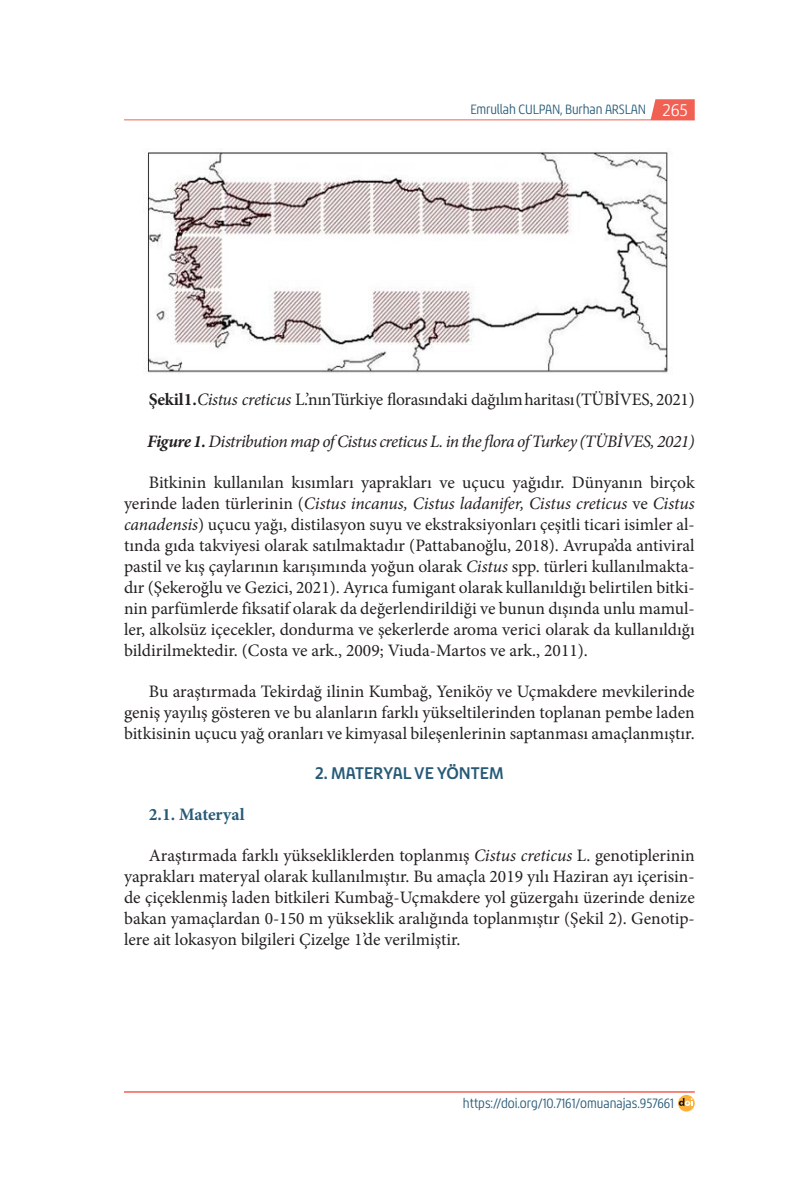
<style>
.page{position:relative;width:794px;height:1191px;background:#fff}
.page>*{position:absolute;margin:0;border:0;box-sizing:border-box;transform-origin:0 0}
.Anan_Metin{font:17.5px/21px "Minion Pro";letter-spacing:-.005em;color:#231f20;text-align:justify}
.Anan_Metin-2{font:italic 17.5px "Minion Pro";letter-spacing:-.03em;color:#231f20}
.Sayfa_İçi_Başlık{font:17.5px "Chypre Nor Bol";color:#275a77}
.Ara_Başlık{font:700 17.5px "Minion Pro";letter-spacing:-.005em;color:#275a77}
.t1{font:14px "Chypre Con Boo";letter-spacing:-.01em;color:#275a77}
.s1{font-family:"Chypre Nor Boo";font-size:17.5px;color:#fff}
.s2{font-weight:700}
.s3{font-style:italic}
</style>
<div class="page">
<svg style="left:650px;top:99px;width:44px;height:21px"></svg>
<hr style="left:124px;top:120px;width:570px;height:1px;background:#f16153">
<svg style="left:678px;top:1095px;width:16px;height:16px"></svg>
<svg style="left:679px;top:1098px;width:13px;height:8px"></svg>
<hr style="left:124px;top:1091px;width:570px;height:1px;background:#f16153">
<img style="left:147px;top:152px;width:521px;height:221px">
<p class="t1" style="left:470px;top:101px;width:219px">Emrullah CULPAN, Burhan ARSLAN <span class="s1">265</span></p>
<p class="Anan_Metin" style="left:149px;top:389px;width:547px"><span class="s2">Şekil 1.</span><span class="s3">Cistus creticus</span> L.’nın Türkiye florasınd aki dağılım haritası (TÜBİVES, 2021)</p>
<p class="Anan_Metin-2" style="left:147px;top:429px;width:549px"><span class="s2">Figure 1.</span> Distribution map of Cistus creticus L. in the flora of Turkey (TÜBİVES, 2021)</p>
<p class="Anan_Metin" style="left:124px;top:471px;width:572px;text-indent:25px">Bitkinin kullanılan kısımları yaprakları ve uçucu yağıdır. Dünyanın birçok yerinde laden türlerinin (<span class="s3">Cistus incanus, Cistus ladanifer, Cistus creticus</span> ve <span class="s3">Cistus canadensis</span>) uçucu yağı, distilasyon suyu ve ekstraksiyonları çeşitli ticari isimler al&shy;tında gıda takviyesi olarak satılmaktadır (Pattabanoğlu, 2018). Avrupa’da antiviral pastil ve kış çaylarının karışımında yoğun olarak <span class="s3">Cistus</span> spp. türleri kullanılmakta&shy;dır (Şekeroğlu ve Gezici, 2021). Ayrıca fumigant olarak kullanıldığı belirtilen bitki&shy;nin parfümlerde fiksatif olarak da değerlendirildiği ve bunun dışında unlu mamul&shy;ler, alkolsüz içecekler, dondurma ve şekerlerde aroma verici olarak da kullanıldığı bildirilmektedir. (Costa ve ark., 2009; Viuda-Martos ve ark., 2011).</p>
<p class="Anan_Metin" style="left:124px;top:680px;width:572px;text-indent:25px">Bu araştırmada Tekirdağ ilinin Kumbağ, Yeniköy ve Uçmakdere mevkilerinde geniş yayılış gösteren ve bu alanların farklı yükseltilerinden toplanan pembe laden bitkisinin uçucu yağ oranları ve kimyasal bileşenlerinin saptanması amaçlanmıştır.</p>
<p class="Sayfa_İçi_Başlık" style="left:315px;top:763px;width:190px">2. MATERYAL VE YÖNTEM</p>
<p class="Ara_Başlık" style="left:149px;top:802px;width:97px">2.1. Materyal</p>
<p class="Anan_Metin" style="left:124px;top:845px;width:572px;text-indent:25px">Araştırmada farklı yüksekliklerden toplanmış <span class="s3">Cistus creticus</span> L. genotiplerinin yaprakları materyal olarak kullanılmıştır. Bu amaçla 2019 yılı Haziran ayı içerisin&shy;de çiçeklenmiş laden bitkileri Kumbağ-Uçmakdere yol güzergahı üzerinde denize bakan yamaçlardan 0-150 m yükseklik aralığında toplanmıştır (Şekil 2). Genotip&shy;lere ait lokasyon bilgileri Çizelge 1’de verilmiştir.</p>
<p class="t1" style="left:463px;top:1095px;width:213px">https://doi.org/10.7161/omuanajas.957661</p>
</div>
